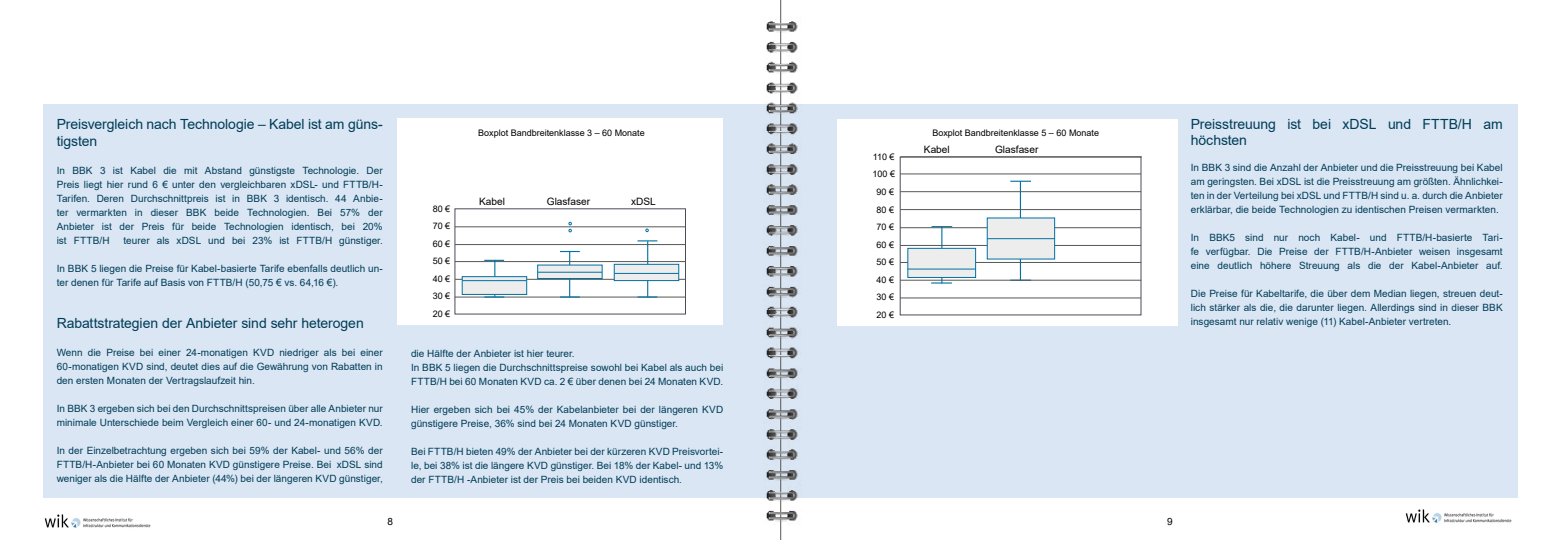
<style>
.page{position:relative;width:1560px;height:540px;background:#fff}
.page>*{position:absolute;margin:0;border:0;box-sizing:border-box;transform-origin:0 0}
.t1{font:14px/16.8px "Arial";letter-spacing:-.005em;color:#003c57}
.t2{font:10.1px "Arial";color:#000}
.t3{font:10px/14px "Arial";letter-spacing:.005em;color:#003c57;text-align:justify}
.t4{font:10px "Arial";color:#000}
.t5{font:9px "Arial";color:#000}
</style>
<div class="page">
<img style="left:1405px;top:509px;width:107px;height:14px">
<img style="left:44px;top:514px;width:107px;height:14px">
<div style="left:43px;top:104px;width:1474px;height:393px;background:#dae6f4"></div>
<hr style="left:780px;top:0;width:1px;height:540px;background:#575756">
<img style="left:757px;top:0;width:47px;height:532px">
<div style="left:397px;top:118px;width:326px;height:207px;background:#fff"></div>
<hr style="left:455px;top:227px;width:230px;height:1px;background:#575756">
<hr style="left:455px;top:244px;width:230px;height:1px;background:#575756">
<hr style="left:455px;top:261px;width:230px;height:1px;background:#575756">
<hr style="left:455px;top:279px;width:231px;height:1px;background:#575756">
<hr style="left:455px;top:297px;width:230px;height:1px;background:#575756">
<hr style="left:494px;top:260px;width:1px;height:37px;background:#0071a2">
<hr style="left:484px;top:296px;width:20px;height:2px;background:#0071a2">
<hr style="left:560px;top:296px;width:20px;height:2px;background:#0071a2">
<hr style="left:637px;top:296px;width:20px;height:2px;background:#0071a2">
<svg style="left:484px;top:260px;width:20px;height:1px"></svg>
<svg style="left:560px;top:251px;width:20px;height:1px"></svg>
<svg style="left:637px;top:240px;width:20px;height:1px"></svg>
<svg style="left:568px;top:222px;width:4px;height:10px"></svg>
<hr style="left:569px;top:252px;width:1px;height:45px;background:#0071a2">
<hr style="left:647px;top:241px;width:1px;height:56px;background:#0071a2">
<div style="left:462px;top:276px;width:65px;height:19px;background:#ededed;border:1px solid #0071a2"></div>
<hr style="left:462px;top:280px;width:64px;height:1px;background:#0071a2">
<div style="left:537px;top:265px;width:65px;height:14px;background:#ededed;border:1px solid #0071a2"></div>
<hr style="left:538px;top:272px;width:64px;height:1px;background:#0071a2">
<div style="left:614px;top:264px;width:65px;height:17px;background:#ededed;border:1px solid #0071a2"></div>
<hr style="left:614px;top:273px;width:64px;height:1px;background:#0071a2">
<div style="left:837px;top:119px;width:341px;height:207px;background:#fff"></div>
<hr style="left:941px;top:227px;width:1px;height:57px;background:#0071a2">
<hr style="left:931px;top:282px;width:21px;height:2px;background:#0071a2">
<svg style="left:931px;top:226px;width:21px;height:1px"></svg>
<svg style="left:1010px;top:181px;width:21px;height:1px"></svg>
<hr style="left:1020px;top:181px;width:1px;height:99px;background:#0071a2">
<hr style="left:900px;top:228px;width:241px;height:1px;background:#575756">
<hr style="left:900px;top:245px;width:241px;height:1px;background:#575756">
<hr style="left:900px;top:262px;width:241px;height:1px;background:#575756">
<hr style="left:900px;top:280px;width:241px;height:1px;background:#575756">
<hr style="left:900px;top:298px;width:241px;height:1px;background:#575756">
<hr style="left:900px;top:209px;width:241px;height:1px;background:#575756">
<hr style="left:901px;top:157px;width:241px;height:1px;background:#575756">
<hr style="left:900px;top:174px;width:241px;height:1px;background:#575756">
<hr style="left:900px;top:192px;width:241px;height:1px;background:#575756">
<div style="left:987px;top:218px;width:68px;height:41px;background:#ededed;border:1px solid #0071a2"></div>
<hr style="left:987px;top:238px;width:67px;height:1px;background:#0071a2">
<div style="left:907px;top:248px;width:69px;height:30px;background:#ededed;border:1px solid #0071a2"></div>
<hr style="left:907px;top:269px;width:68px;height:1px;background:#0071a2">
<p class="t1" style="left:57px;top:116px;width:327px">Preisvergleich nach Technologie – Kabel ist am güns&shy;tigsten</p>
<p class="t3" style="left:57px;top:163px;width:328px">In BBK 3 ist Kabel die mit Abstand günstigste Technologie. Der Preis liegt hier rund 6 € unter den vergleichbaren xDSL- und FTTB/H-Tarifen. Deren Durchschnittpreis ist in BBK 3 identisch. 44 Anbie&shy;ter vermarkten in dieser BBK beide Technologien. Bei 57% der Anbieter ist der Preis für beide Technologien identisch, bei 20% ist FTTB/H</p>
<p class="t3" style="left:124px;top:233px;width:261px">teurer als xDSL und bei 23% ist FTTB/H günstiger.</p>
<p class="t3" style="left:57px;top:261px;width:327px">In BBK 5 liegen die Preise für Kabel-basierte Tarife ebenfalls deutlich un&shy;ter denen für Tarife auf Basis von FTTB/H (50,75 € vs. 64,16 €).</p>
<p class="t1" style="left:57px;top:314px;width:309px">Rabattstrategien der Anbieter sind sehr heterogen</p>
<p class="t3" style="left:57px;top:345px;width:327px">Wenn die Preise bei einer 24-monatigen KVD niedriger als bei einer 60-monatigen KVD sind, deutet dies auf die Gewährung von Rabatten in den ersten Monaten der Vertragslaufzeit hin.</p>
<p class="t3" style="left:57px;top:401px;width:328px">In BBK 3 ergeben sich bei den Durchschnittspreisen über alle Anbieter nur minimale Unterschiede beim Vergleich einer 60- und 24-monatigen KVD.</p>
<p class="t3" style="left:57px;top:443px;width:328px">In der Einzelbetrachtung ergeben sich bei 59% der Kabel- und 56% der FTTB/H-Anbieter bei 60 Monaten KVD günstigere Preise. Bei xDSL sind weniger als die Hälfte der Anbieter (44%) bei der längeren KVD günstiger,</p>
<p class="t5" style="left:433px;top:202px;width:19px">80 €</p>
<p class="t5" style="left:433px;top:220px;width:19px">70 €</p>
<p class="t5" style="left:433px;top:237px;width:19px">60 €</p>
<p class="t5" style="left:433px;top:255px;width:19px">50 €</p>
<p class="t5" style="left:433px;top:273px;width:19px">40 €</p>
<p class="t5" style="left:433px;top:290px;width:19px">30 €</p>
<p class="t5" style="left:433px;top:308px;width:19px">20 €</p>
<p class="t5" style="left:478px;top:126px;width:168px">Boxplot Bandbreitenklasse 3 – 60 Monate</p>
<p class="t2" style="left:479px;top:195px;width:27px">Kabel</p>
<p class="t2" style="left:547px;top:195px;width:45px">Glasfaser</p>
<p class="t2" style="left:631px;top:195px;width:26px">xDSL</p>
<p class="t3" style="left:411px;top:346px;width:165px">die Hälfte der Anbieter ist hier teurer.</p>
<p class="t3" style="left:411px;top:360px;width:314px">In BBK 5 liegen die Durchschnittspreise sowohl bei Kabel als auch bei<br>FTTB/H bei 60 Monaten KVD ca. 2 € über denen bei 24 Monaten KVD.</p>
<p class="t3" style="left:411px;top:402px;width:314px">Hier ergeben sich bei 45% der Kabelanbieter bei der längeren KVD günstigere Preise, 36% sind bei 24 Monaten KVD günstiger.</p>
<p class="t3" style="left:411px;top:444px;width:314px">Bei FTTB/H bieten 49% der Anbieter bei der kürzeren KVD Preisvortei&shy;le, bei 38% ist die längere KVD günstiger. Bei 18% der Kabel- und 13% der FTTB/H -Anbieter ist der Preis bei beiden KVD identisch.</p>
<p class="t5" style="left:873px;top:150px;width:23px">110 €</p>
<p class="t5" style="left:872px;top:168px;width:24px">100 €</p>
<p class="t5" style="left:876px;top:185px;width:19px">90 €</p>
<p class="t5" style="left:876px;top:203px;width:19px">80 €</p>
<p class="t5" style="left:876px;top:221px;width:19px">70 €</p>
<p class="t5" style="left:876px;top:238px;width:19px">60 €</p>
<p class="t5" style="left:876px;top:256px;width:19px">50 €</p>
<p class="t5" style="left:876px;top:273px;width:19px">40 €</p>
<p class="t5" style="left:876px;top:291px;width:19px">30 €</p>
<p class="t5" style="left:876px;top:308px;width:19px">20 €</p>
<p class="t5" style="left:932px;top:127px;width:168px">Boxplot Bandbreitenklasse 5 – 60 Monate</p>
<p class="t2" style="left:924px;top:143px;width:27px">Kabel</p>
<p class="t2" style="left:995px;top:143px;width:45px">Glasfaser</p>
<p class="t4" style="left:387px;top:514px;width:7px">8</p>
<p class="t4" style="left:1167px;top:514px;width:7px">9</p>
<p class="t1" style="left:1191px;top:115px;width:313px">Preisstreuung ist bei xDSL und FTTB/H am höchsten</p>
<p class="t3" style="left:1191px;top:161px;width:313px">In BBK 3 sind die Anzahl der Anbieter und die Preisstreuung bei Kabel am geringsten. Bei xDSL ist die Preisstreuung am größten. Ähnlichkei&shy;ten in der Verteilung bei xDSL und FTTB/H sind u. a. durch die Anbieter erklärbar, die beide Technologien zu identischen Preisen vermarkten.</p>
<p class="t3" style="left:1191px;top:231px;width:313px">In BBK5 sind nur noch Kabel- und FTTB/H-basierte Tari&shy;fe verfügbar. Die Preise der FTTB/H-Anbieter weisen insgesamt eine deutlich höhere Streuung als die der Kabel-Anbieter auf.</p>
<p class="t3" style="left:1191px;top:287px;width:313px">Die Preise für Kabeltarife, die über dem Median liegen, streuen deut&shy;lich stärker als die, die darunter liegen. Allerdings sind in dieser BBK insgesamt nur relativ wenige (11) Kabel-Anbieter vertreten.</p>
</div>
